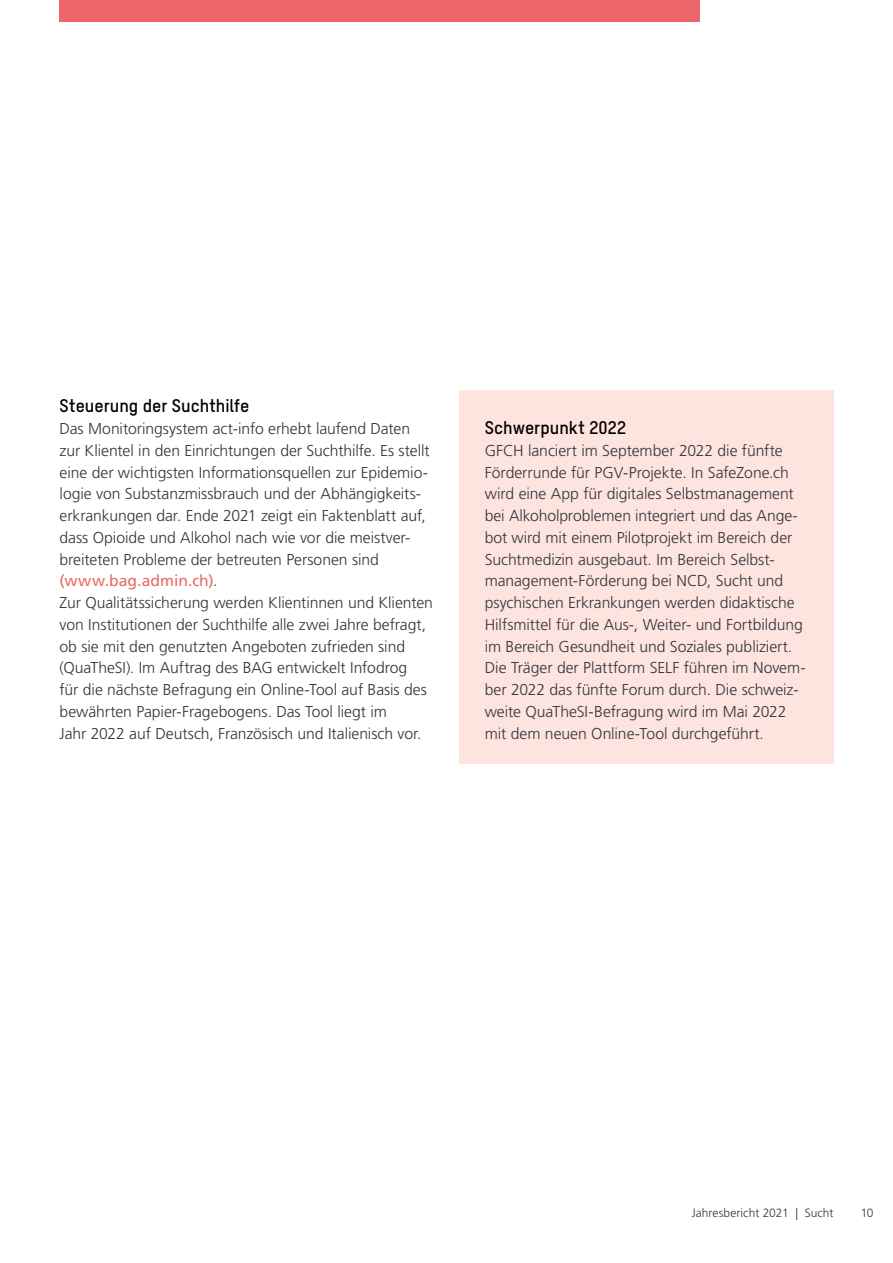
<style>
.page{position:relative;width:893px;height:1263px;background:#fff}
.page>*{position:absolute;margin:0;border:0;box-sizing:border-box;transform-origin:0 0}
.Untertitel{font:18px "T Star Pro Bold";color:#000}
.Grundtext{font:300 15.75px/21.8px "Frutiger LT Std";letter-spacing:-.005em;color:#33353e}
.t1{font:300 12px "Frutiger LT Std";letter-spacing:.005em;color:#33353e}
.s1{font-weight:400;color:#ed676a}
</style>
<div class="page">
<div style="left:60px;top:0;width:640px;height:21px;background:#ed676a"></div>
<div style="left:459px;top:391px;width:374px;height:373px;background:#fde4de"></div>
<p class="Untertitel" style="left:60px;top:393px;width:192px">Steuerung der Suchthilfe</p>
<p class="Grundtext" style="left:60px;top:418px;width:372px">Das Monitoringsystem act-info erhebt laufend Daten zur Klientel in den Einrichtungen der Suchthilfe. Es stellt eine der wichtigsten Informationsquellen zur Epidemio&shy;logie von Substanzmissbrauch und der Abhängigkeits&shy;erkrankungen dar. Ende 2021 zeigt ein Faktenblatt auf, dass Opioide und Alkohol nach wie vor die meistver&shy;breiteten Probleme der betreuten Personen sind <span class="s1">(www.bag.admin.ch)</span>.</p>
<p class="Grundtext" style="left:60px;top:592px;width:375px">Zur Qualitätssicherung werden Klientinnen und Klienten von Institutionen der Suchthilfe alle zwei Jahre befragt, ob sie mit den genutzten Angeboten zufrieden sind (QuaTheSI). Im Auftrag des BAG entwickelt Infodrog<br>für die nächste Befragung ein Online-Tool auf Basis des bewährten Papier-Fragebogens. Das Tool liegt im<br>Jahr 2022 auf Deutsch, Französisch und Italienisch vor.</p>
<p class="Untertitel" style="left:485px;top:414px;width:143px">Schwerpunkt 2022</p>
<p class="Grundtext" style="left:485px;top:440px;width:322px">GFCH lanciert im September 2022 die fünfte Förderrunde für PGV-Projekte. In SafeZone.ch wird eine App für digitales Selbstmanagement bei Alkoholproblemen integriert und das Ange&shy;bot wird mit einem Pilotprojekt im Bereich der Suchtmedizin ausgebaut. Im Bereich Selbst&shy;management-Förderung bei NCD, Sucht und psychischen Erkrankungen werden didaktische Hilfsmittel für die Aus-, Weiter- und Fortbildung im Bereich Gesundheit und Soziales publiziert.<br>Die Träger der Plattform SELF führen im Novem&shy;ber 2022 das fünfte Forum durch. Die schweiz&shy;weite QuaTheSI-Befragung wird im Mai 2022 mit dem neuen Online-Tool durchgeführt.</p>
<p class="t1" style="left:692px;top:1206px;width:143px">Jahresbericht 2021 | Sucht</p>
<p class="t1" style="left:861px;top:1206px;width:14px">10</p>
</div>
